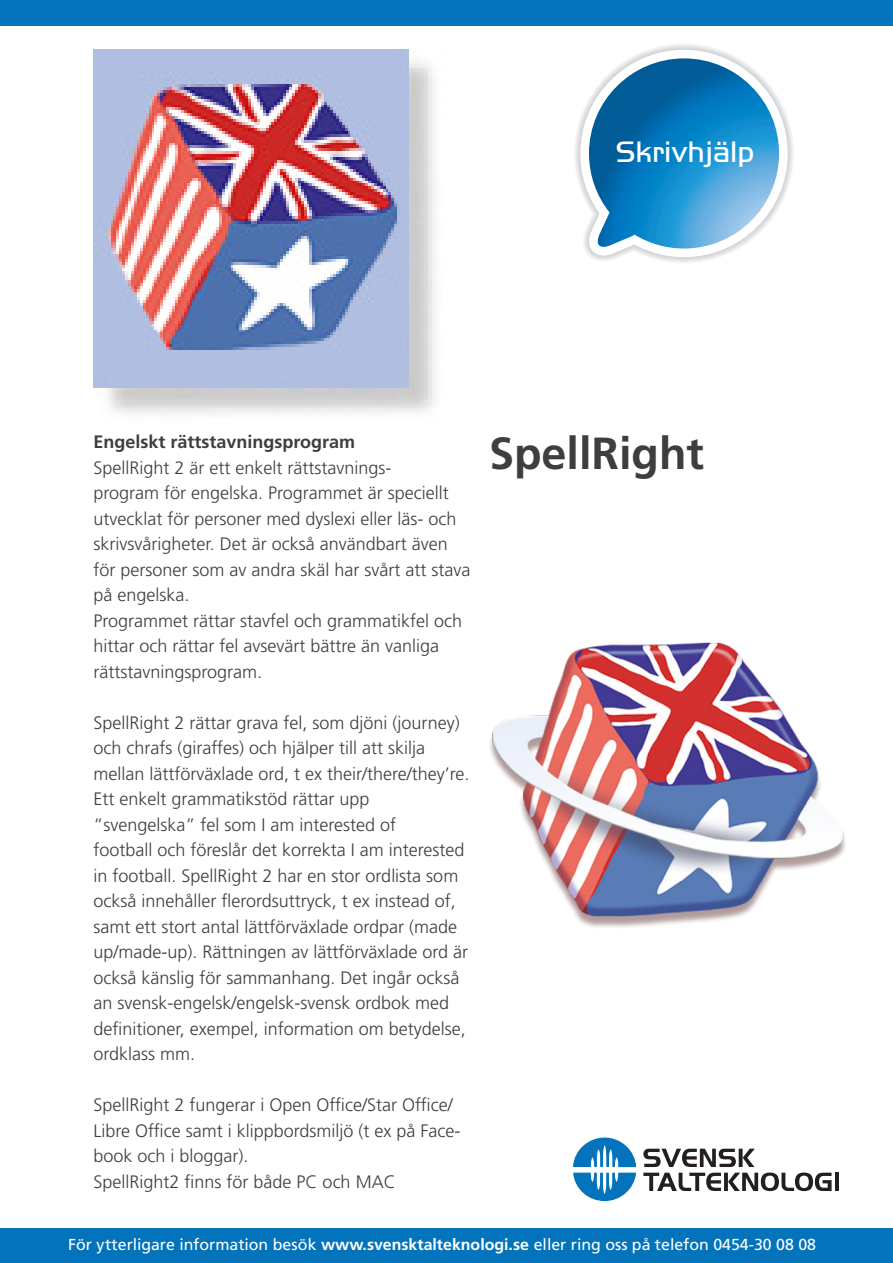
<style>
.page{position:relative;width:893px;height:1263px;background:#fff}
.page>*{position:absolute;margin:0;border:0;box-sizing:border-box;transform-origin:0 0}
.t1{font:700 45px "Frutiger LT Std";color:#3e3e3f}
.t2{font:300 30.75px "Handel Got DOT";color:#fff}
.t3{font:300 18px/25.5px "Frutiger LT Std";color:#3e3e3f}
.t4{font:700 18px "Frutiger LT Std";color:#3e3e3f}
.t5{font:15.9px "Frutiger LT Std";color:#fff}
.s1{font-weight:700}
</style>
<div class="page">
<img style="left:94px;top:50px;width:341px;height:364px">
<svg style="left:578px;top:48px;width:212px;height:211px"></svg>
<img style="left:489px;top:642px;width:356px;height:285px">
<svg style="left:643px;top:1149px;width:189px;height:42px"></svg>
<hr style="left:835px;top:1173px;width:4px;height:18px;background:#231f20">
<svg style="left:573px;top:1137px;width:64px;height:64px"></svg>
<div style="left:0;top:0;width:893px;height:26px;background:#0373bb"></div>
<div style="left:0;top:1228px;width:893px;height:35px;background:#0373bb"></div>
<p class="t2" style="left:616px;top:134px;width:140px">Skrivhjälp</p>
<p class="t4" style="left:94px;top:431px;width:263px">Engelskt rättstavningsprogram</p>
<p class="t3" style="left:94px;top:455px;width:379px">SpellRight 2 är ett enkelt rättstavnings-<br>program för engelska. Programmet är speciellt utvecklat för personer med dyslexi eller läs- och skrivsvårigheter. Det är också användbart även för personer som av andra skäl har svårt att stava på engelska.</p>
<p class="t3" style="left:94px;top:608px;width:370px">Programmet rättar stavfel och grammatikfel och hittar och rättar fel avsevärt bättre än vanliga rättstavningsprogram.</p>
<p class="t3" style="left:94px;top:710px;width:377px">SpellRight 2 rättar grava fel, som djöni (journey) och chrafs (giraffes) och hjälper till att skilja mellan lättförväxlade ord, t ex their/there/they’re.</p>
<p class="t3" style="left:94px;top:787px;width:376px">Ett enkelt grammatikstöd rättar upp ”svengelska” fel som I am interested of<br>football och föreslår det korrekta I am interested in football. SpellRight 2 har en stor ordlista som också innehåller flerordsuttryck, t ex instead of, samt ett stort antal lättförväxlade ordpar (made up/made-up). Rättningen av lättförväxlade ord är också känslig för sammanhang. Det ingår också an svensk-engelsk/engelsk-svensk ordbok med definitioner, exempel, information om betydelse, ordklass mm.</p>
<p class="t3" style="left:94px;top:1093px;width:369px">SpellRight 2 fungerar i Open Office/Star Office/<br>Libre Office samt i klippbordsmiljö (t ex på Face&shy;book och i bloggar).</p>
<p class="t3" style="left:94px;top:1169px;width:304px">SpellRight2 finns för både PC och MAC</p>
<p class="t1" style="left:489px;top:426px;width:217px">SpellRight</p>
<p class="t5" style="left:68px;top:1235px;width:749px">För ytterligare information besök <span class="s1">www.svensktalteknologi.se</span> eller ring oss på telefon 0454-30 08 08</p>
</div>
